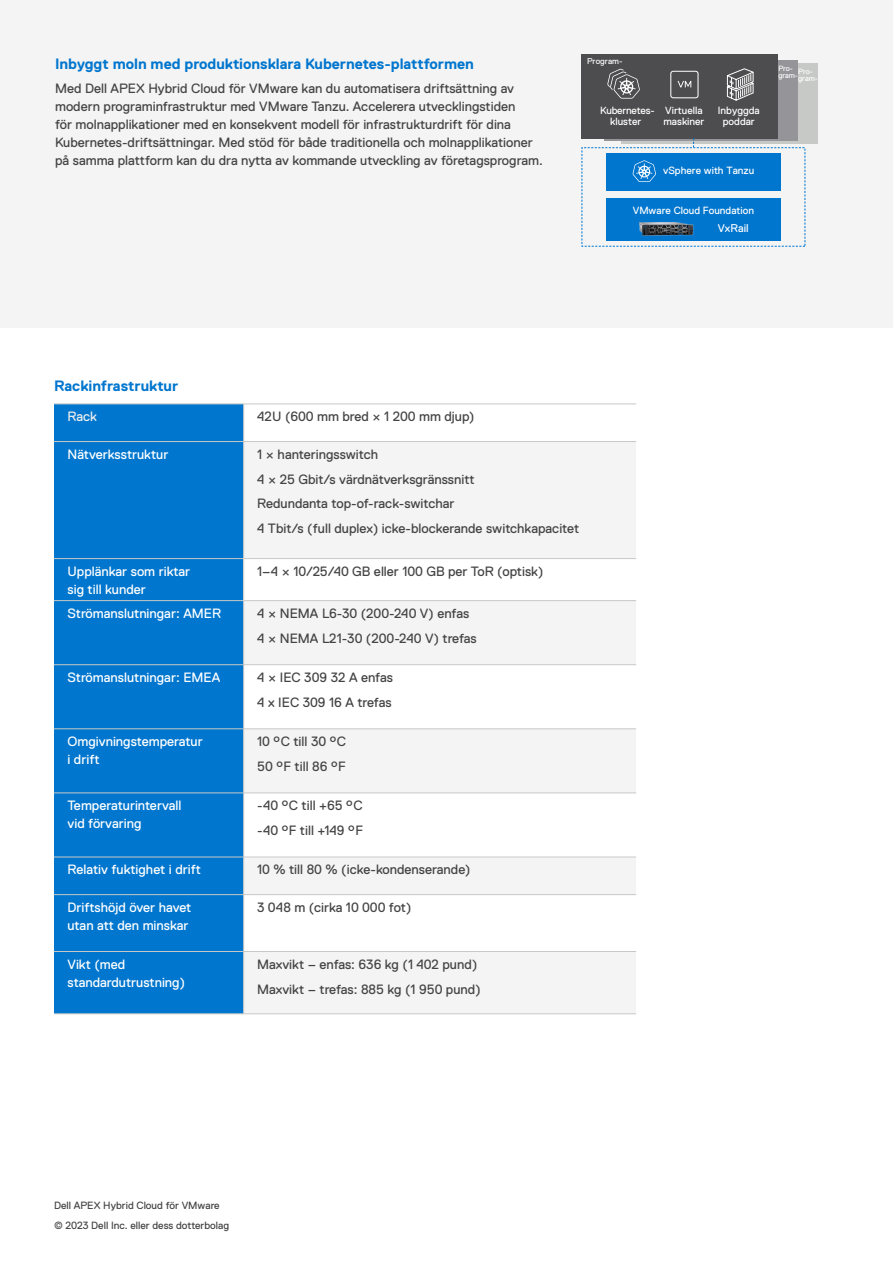
<style>
.page{position:relative;width:893px;height:1263px;background:#fff}
.page>*{position:absolute;margin:0;border:0;box-sizing:border-box;transform-origin:0 0}
.H3_Body_Subhead{font:700 15px "Dell Replica";color:#0076ce}
.P1_Body{font:13.5px/18px "Dell Replica";color:#444}
.P1_Body-2{font:13.5px/18px "Dell Replica";color:#fff}
.P1_Body-3{font:13.5px "Dell Replica";color:#eee}
.t1{font:11.25px "Dell Replica";letter-spacing:.005em;color:#fff}
.t2{font:10.5px/11.4px "Dell Replica";color:#fff}
.t3{font:10.5px/20.2px "Dell Replica";color:#434343}
.t4{font:10.5px/11.4px "Dell Replica";letter-spacing:-.02em;color:#fff;text-align:center}
.t5{font:8.4px "Dell Replica";color:#fff}
.t6{font:7.5px/6.9px "Dell Replica";letter-spacing:-.015em;color:#fff}
</style>
<div class="page">
<div style="left:0;top:0;width:893px;height:327px;background:#f4f4f4"></div>
<div style="left:621px;top:63px;width:197px;height:80px;background:#c7c9c7"></div>
<div style="left:605px;top:60px;width:193px;height:81px;background:#949499"></div>
<div style="left:581px;top:54px;width:197px;height:84px;background:#4d4d4f"></div>
<svg style="left:607px;top:69px;width:33px;height:30px"></svg>
<svg style="left:670px;top:71px;width:28px;height:27px"></svg>
<svg style="left:726px;top:68px;width:28px;height:33px"></svg>
<div style="left:606px;top:198px;width:175px;height:42px;background:#0076ce"></div>
<img style="left:639px;top:222px;width:55px;height:14px">
<div style="left:606px;top:153px;width:175px;height:38px;background:#0076ce"></div>
<svg style="left:632px;top:160px;width:24px;height:22px"></svg>
<div style="left:54px;top:404px;width:189px;height:609px;background:#0076ce"></div>
<svg style="left:244px;top:442px;width:392px;height:571px;fill:#f4f4f4"></svg>
<div style="left:244px;top:559px;width:392px;height:42px;background:#fff"></div>
<hr style="left:243px;top:404px;width:1px;height:37px;background:#c8c9c7">
<hr style="left:54px;top:441px;width:190px;height:1px;background:#c8c9c7">
<hr style="left:244px;top:441px;width:392px;height:1px;background:#c8c9c7">
<hr style="left:243px;top:442px;width:1px;height:116px;background:#c8c9c7">
<hr style="left:243px;top:559px;width:1px;height:41px;background:#c8c9c7">
<hr style="left:243px;top:601px;width:1px;height:63px;background:#c8c9c7">
<hr style="left:243px;top:665px;width:1px;height:63px;background:#c8c9c7">
<hr style="left:243px;top:729px;width:1px;height:63px;background:#c8c9c7">
<hr style="left:243px;top:793px;width:1px;height:64px;background:#c8c9c7">
<hr style="left:243px;top:857px;width:1px;height:37px;background:#c8c9c7">
<hr style="left:243px;top:895px;width:1px;height:56px;background:#c8c9c7">
<hr style="left:243px;top:952px;width:1px;height:61px;background:#c8c9c7">
<hr style="left:54px;top:558px;width:190px;height:1px;background:#c8c9c7">
<hr style="left:244px;top:558px;width:392px;height:1px;background:#c8c9c7">
<hr style="left:54px;top:600px;width:190px;height:1px;background:#c8c9c7">
<hr style="left:244px;top:600px;width:392px;height:1px;background:#c8c9c7">
<hr style="left:54px;top:664px;width:190px;height:1px;background:#c8c9c7">
<hr style="left:244px;top:664px;width:392px;height:1px;background:#c8c9c7">
<hr style="left:54px;top:728px;width:190px;height:1px;background:#c8c9c7">
<hr style="left:244px;top:728px;width:392px;height:1px;background:#c8c9c7">
<hr style="left:54px;top:792px;width:190px;height:1px;background:#c8c9c7">
<hr style="left:244px;top:792px;width:392px;height:1px;background:#c8c9c7">
<hr style="left:54px;top:857px;width:190px;height:1px;background:#c8c9c7">
<hr style="left:244px;top:857px;width:392px;height:1px;background:#c8c9c7">
<hr style="left:54px;top:894px;width:190px;height:1px;background:#c8c9c7">
<hr style="left:244px;top:894px;width:392px;height:1px;background:#c8c9c7">
<hr style="left:54px;top:951px;width:190px;height:1px;background:#c8c9c7">
<hr style="left:244px;top:951px;width:392px;height:1px;background:#c8c9c7">
<hr style="left:54px;top:1013px;width:190px;height:1px;background:#c8c9c7">
<hr style="left:244px;top:1013px;width:392px;height:1px;background:#c8c9c7">
<hr style="left:54px;top:403px;width:190px;height:1px;background:#c8c9c7">
<hr style="left:244px;top:403px;width:392px;height:1px;background:#c8c9c7">
<p class="H3_Body_Subhead" style="left:55px;top:55px;width:420px">Inbyggt moln med produktionsklara Kubernetes-plattformen</p>
<p class="P1_Body" style="left:55px;top:80px;width:489px">Med Dell APEX Hybrid Cloud för VMware kan du automatisera driftsättning av modern programinfrastruktur med VMware Tanzu. Accelerera utvecklingstiden<br>för molnapplikationer med en konsekvent modell för infrastrukturdrift för dina Kubernetes-driftsättningar. Med stöd för både traditionella och molnapplikationer på samma plattform kan du dra nytta av kommande utveckling av företagsprogram.</p>
<p class="t5" style="left:587px;top:57px;width:37px">Program-</p>
<p class="t4" style="left:600px;top:105px;width:56px">Kubernetes&shy;kluster</p>
<p class="t2" style="left:663px;top:105px;width:42px">Virtuella maskiner</p>
<p class="t2" style="left:718px;top:105px;width:43px;text-align:center">Inbyggda poddar</p>
<p class="t2" style="left:663px;top:165px;width:93px">vSphere with Tanzu</p>
<p class="t2" style="left:633px;top:204px;width:123px">VMware Cloud Foundation</p>
<p class="t1" style="left:718px;top:222px;width:33px">VxRail</p>
<p class="t6" style="left:778px;top:65px;width:21px">Pro&shy;gram-</p>
<p class="t6" style="left:798px;top:68px;width:21px">Pro&shy;gram-</p>
<p class="H3_Body_Subhead" style="left:54px;top:377px;width:126px">Rackinfrastruktur</p>
<p class="P1_Body-3" style="left:68px;top:409px;width:31px">Rack</p>
<p class="P1_Body" style="left:257px;top:408px;width:219px">42U (600 mm bred × 1 200 mm djup)</p>
<p class="P1_Body-2" style="left:68px;top:445px;width:102px">Nätverksstruktur</p>
<p class="P1_Body" style="left:257px;top:445px;width:122px">1 × hanteringsswitch</p>
<p class="P1_Body" style="left:257px;top:470px;width:219px">4 × 25 Gbit/s värdnätverksgränssnitt</p>
<p class="P1_Body" style="left:257px;top:495px;width:199px">Redundanta top-of-rack-switchar</p>
<p class="P1_Body" style="left:257px;top:519px;width:323px">4 Tbit/s (full duplex) icke-blockerande switchkapacitet</p>
<p class="P1_Body-2" style="left:68px;top:562px;width:124px">Upplänkar som riktar sig till kunder</p>
<p class="P1_Body" style="left:257px;top:562px;width:288px">1–4 × 10/25/40 GB eller 100 GB per ToR (optisk)</p>
<p class="P1_Body-2" style="left:68px;top:604px;width:155px">Strömanslutningar: AMER</p>
<p class="P1_Body" style="left:257px;top:604px;width:214px">4 × NEMA L6-30 (200-240 V) enfas</p>
<p class="P1_Body" style="left:257px;top:629px;width:221px">4 × NEMA L21-30 (200-240 V) trefas</p>
<p class="P1_Body-2" style="left:68px;top:668px;width:154px">Strömanslutningar: EMEA</p>
<p class="P1_Body" style="left:257px;top:668px;width:137px">4 × IEC 309 32 A enfas</p>
<p class="P1_Body" style="left:257px;top:693px;width:136px">4 x IEC 309 16 A trefas</p>
<p class="P1_Body-2" style="left:68px;top:732px;width:137px">Omgivningstemperatur i drift</p>
<p class="P1_Body" style="left:257px;top:732px;width:91px">10 °C till 30 °C</p>
<p class="P1_Body" style="left:257px;top:757px;width:90px">50 °F till 86 °F</p>
<p class="P1_Body-2" style="left:68px;top:796px;width:115px">Temperaturintervall vid förvaring</p>
<p class="P1_Body" style="left:257px;top:796px;width:107px">-40 °C till +65 °C</p>
<p class="P1_Body" style="left:257px;top:821px;width:107px">-40 °F till +149 °F</p>
<p class="P1_Body-2" style="left:68px;top:861px;width:135px">Relativ fuktighet i drift</p>
<p class="P1_Body" style="left:257px;top:861px;width:215px">10 % till 80 % (icke-kondenserande)</p>
<p class="P1_Body-2" style="left:68px;top:898px;width:125px">Driftshöjd över havet utan att den minskar</p>
<p class="P1_Body" style="left:257px;top:898px;width:156px">3 048 m (cirka 10 000 fot)</p>
<p class="P1_Body-2" style="left:68px;top:955px;width:119px">Vikt (med standardutrustning)</p>
<p class="P1_Body" style="left:257px;top:955px;width:222px">Maxvikt – enfas: 636 kg (1 402 pund)</p>
<p class="P1_Body" style="left:257px;top:980px;width:225px">Maxvikt – trefas: 885 kg (1 950 pund)</p>
<p class="t3" style="left:54px;top:1195px;width:177px">Dell APEX Hybrid Cloud för VMware © 2023 Dell Inc. eller dess dotterbolag</p>
</div>
